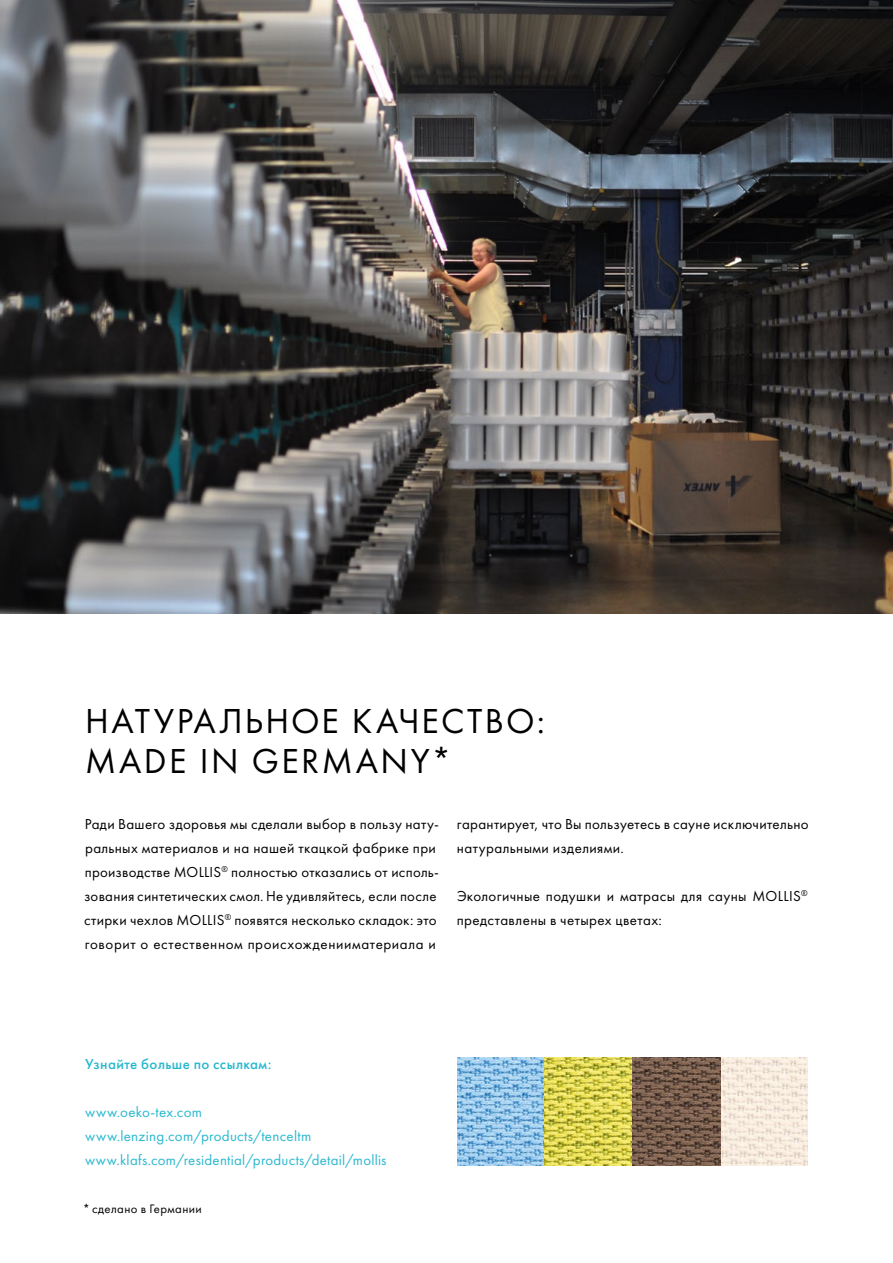
<style>
.page{position:relative;width:893px;height:1263px;background:#fff}
.page>*{position:absolute;margin:0;border:0;box-sizing:border-box;transform-origin:0 0}
.t1{font:36px/39.6px "Futura PT Book";letter-spacing:.07em;color:#000}
.t2{font:15px/24px "Futura PT Book";letter-spacing:.025em;color:#000}
.t3{font:15px/24px "Futura PT Book";letter-spacing:.02em;color:#29b8ce}
.t4{font:15px "Futura PT Medium";letter-spacing:.025em;color:#29b8ce}
.t5{font:12.75px "Futura PT Book";letter-spacing:.03em;color:#000}
</style>
<div class="page">
<img style="left:0;top:0;width:893px;height:613px">
<img style="left:457px;top:1057px;width:351px;height:108px">
<h1 class="t1" style="left:85px;top:701px;width:461px">НАТУРАЛЬНОЕ КАЧЕСТВО:<br>MADE IN GERMANY*</h1>
<p class="t2" style="left:84px;top:812px;width:356px">Ради Вашего здоровья мы сделали выбор в пользу нату&shy;ральных материалов и на нашей ткацкой фабрике при производстве MOLLIS<sup>®</sup> полностью отказались от исполь&shy;зования синтетических смол. Не удивляйтесь, если после стирки чехлов MOLLIS<sup>®</sup> появятся несколько складок: это говорит о естественном происхожденииматериала и</p>
<p class="t2" style="left:457px;top:812px;width:353px">гарантирует, что Вы пользуетесь в сауне исключительно натуральными изделиями.</p>
<p class="t2" style="left:457px;top:884px;width:352px">Экологичные подушки и матрасы для сауны MOLLIS<sup>® </sup>представлены в четырех цветах:</p>
<p class="t4" style="left:85px;top:1055px;width:188px">Узнайте больше по ссылкам:</p>
<p class="t3" style="left:85px;top:1100px;width:303px">www.oeko-tex.com www.lenzing.com/products/tenceltm www.klafs.com/residential/products/detail/mollis</p>
<p class="t5" style="left:83px;top:1201px;width:120px">* сделано в Германии</p>
</div>
